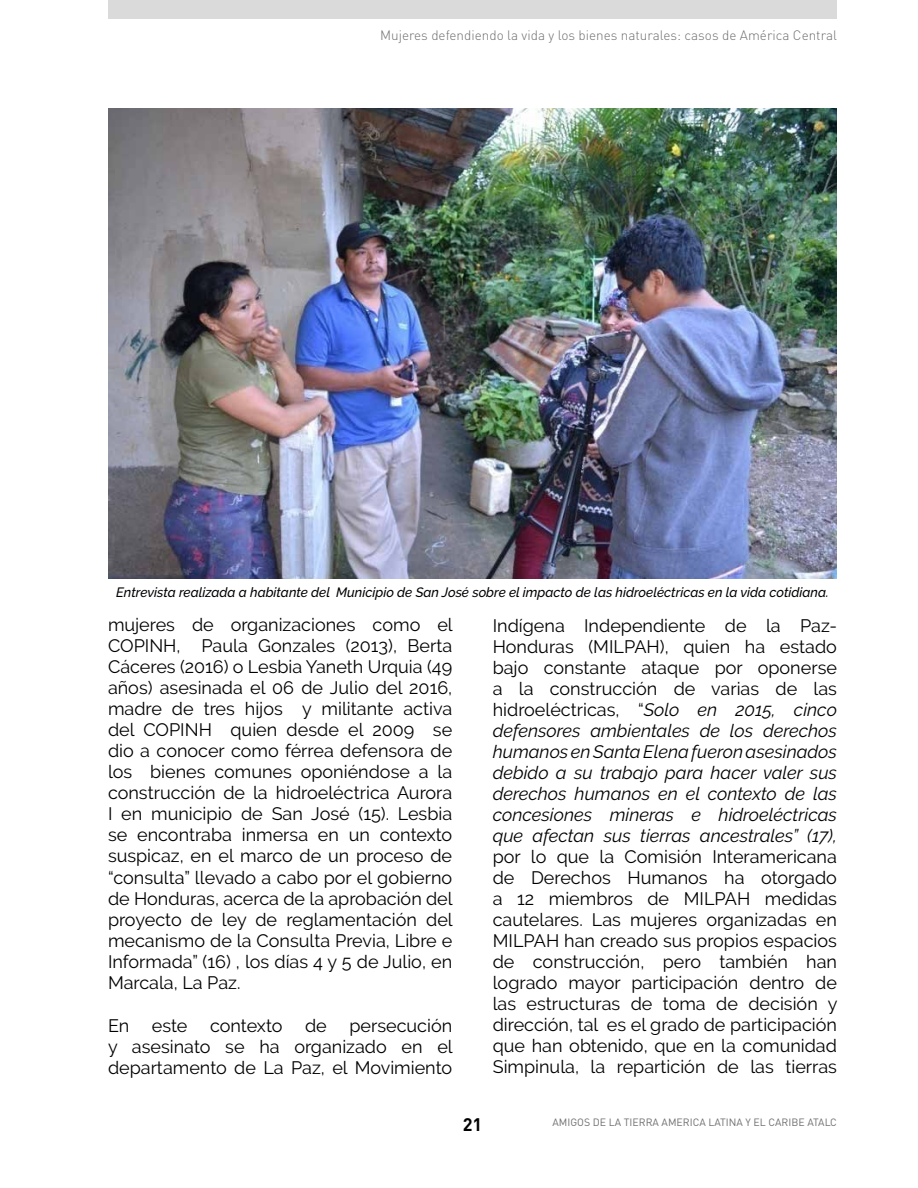
<style>
.page{position:relative;width:918px;height:1188px;background:#fff}
.page>*{position:absolute;margin:0;border:0;box-sizing:border-box;transform-origin:0 0}
.t1{font:18px/21px "Raleway";color:#000;text-align:justify}
.t2{font:italic 18px/21px "Raleway";color:#000;text-align:justify}
.t3{font:700 18px "DIN Pro";color:#000}
.t4{font:italic 500 13.5px "Raleway";color:#000}
.t5{font:300 13.5px "DIN Pro";color:#706f6f}
.t6{font:10.5px "DIN Pro";color:#706f6f}
.s1{font-style:normal}
</style>
<div class="page">
<div style="left:108px;top:0;width:729px;height:19px;background:#dadada"></div>
<img style="left:108px;top:108px;width:729px;height:470px">
<p class="t5" style="left:380px;top:26px;width:458px">Mujeres defendiendo la vida y los bienes naturales: casos de América Central</p>
<p class="t4" style="left:116px;top:585px;width:714px">Entrevista realizada a habitante del Municipio de San José sobre el impacto de las hidroeléctricas en la vida cotidiana.</p>
<p class="t1" style="left:108px;top:615px;width:346px">mujeres de organizaciones como el COPINH, Paula Gonzales (2013), Berta Cáceres (2016) o Lesbia Yaneth Urquia (49 años) asesinada el 06 de Julio del 2016, madre de tres hijos y militante activa del COPINH quien desde el 2009 se dio a conocer como férrea defensora de los bienes comunes oponiéndose a la construcción de la hidroeléctrica Aurora I en municipio de San José (15). Lesbia se encontraba inmersa en un contexto suspicaz, en el marco de un proceso de “consulta” llevado a cabo por el gobierno de Honduras, acerca de la aprobación del proyecto de ley de reglamentación del mecanismo de la Consulta Previa, Libre e Informada” (16) , los días 4 y 5 de Julio, en Marcala, La Paz.</p>
<p class="t1" style="left:108px;top:1015px;width:23px">En</p>
<p class="t1" style="left:152px;top:1015px;width:37px">este</p>
<p class="t1" style="left:210px;top:1015px;width:74px">contexto</p>
<p class="t1" style="left:305px;top:1015px;width:23px">de</p>
<p class="t1" style="left:108px;top:1015px;width:346px;text-indent:241px">persecución y asesinato se ha organizado en el departamento de La Paz, el Movimiento</p>
<p class="t2" style="left:493px;top:615px;width:346px"><span class="s1">Indígena Independiente de la Paz-Honduras (MILPAH), quien ha estado bajo constante ataque por oponerse a la construcción de varias de las hidroeléctricas, “</span>Solo en 2015, cinco defensores ambientales de los derechos humanos en Santa Elena fueron asesinados debido a su trabajo para hacer valer sus derechos humanos en el contexto de las concesiones mineras e hidroeléctricas que afectan sus tierras ancestrales” (17),</p>
<p class="t1" style="left:493px;top:846px;width:346px">por lo que la Comisión Interamericana de Derechos Humanos ha otorgado a 12 miembros de MILPAH medidas cautelares. Las mujeres organizadas en MILPAH han creado sus propios espacios de construcción, pero también han logrado mayor participación dentro de las estructuras de toma de decisión y dirección, tal es el grado de participación que han obtenido, que en la comunidad Simpinula, la repartición de las tierras</p>
<p class="t3" style="left:463px;top:1113px;width:21px">21</p>
<p class="t6" style="left:552px;top:1115px;width:286px">AMIGOS DE LA TIERRA AMERICA LATINA Y EL CARIBE ATALC</p>
</div>
